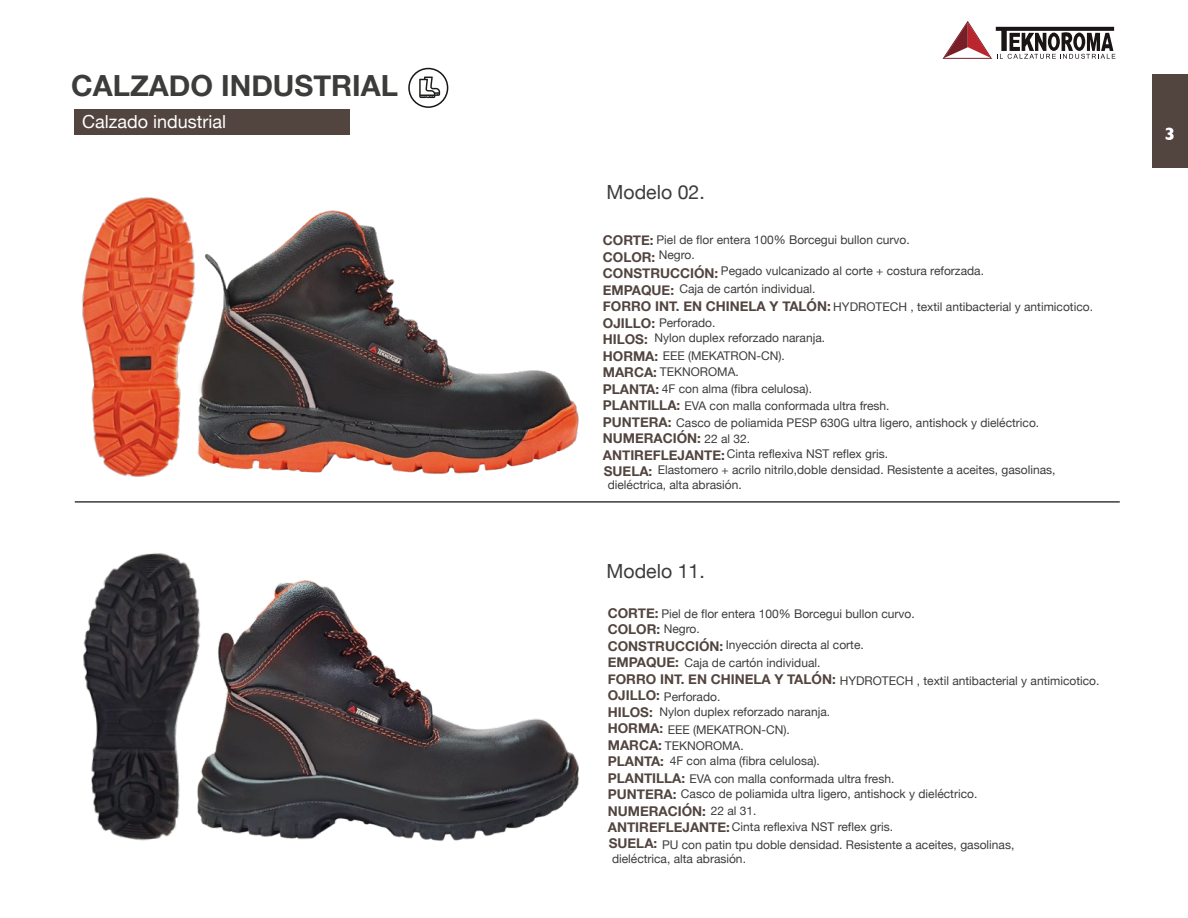
<style>
.page{position:relative;width:1188px;height:918px;background:#fff}
.page>*{position:absolute;margin:0;border:0;box-sizing:border-box;transform-origin:0 0}
.t1{font:700 29.1px "Helvetica Neue";color:#3c3c3b}
.t2{font:19.5px "Helvetica Neue";color:#3c3c3b}
.t3{font:18px "Helvetica Neue";color:#fff}
.t4{font:700 18px "Gill Sans";color:#fff}
.t5{font:700 13.5px/16.5px "Helvetica Neue";color:#52443f}
.t6{font:12px/17.5px "Helvetica Neue";color:#3c3c3b}
</style>
<div class="page">
<img style="left:74px;top:197px;width:93px;height:306px">
<img style="left:167px;top:202px;width:412px;height:272px">
<img style="left:83px;top:553px;width:108px;height:288px">
<img style="left:177px;top:573px;width:402px;height:268px">
<hr style="left:75px;top:501px;width:1045px;height:2px;background:#3c3c3b">
<svg style="left:943px;top:21px;width:172px;height:38px"></svg>
<div style="left:1152px;top:74px;width:36px;height:94px;background:#52443f"></div>
<div style="left:74px;top:109px;width:276px;height:26px;background:#52443f"></div>
<div style="left:408px;top:68px;width:40px;height:40px;border:2px solid #1a1413;border-radius:50%"></div>
<svg style="left:419px;top:77px;width:21px;height:21px"></svg>
<h1 class="t1" style="left:71px;top:63px;width:328px">CALZADO INDUSTRIAL</h1>
<h3 class="t3" style="left:82px;top:109px;width:145px">Calzado industrial</h3>
<h2 class="t2" style="left:607px;top:178px;width:100px">Modelo 02.</h2>
<p class="t6" style="left:656px;top:231px;width:255px">Piel de flor entera 100% Borcegui bullon curvo.</p>
<p class="t6" style="left:721px;top:262px;width:265px">Pegado vulcanizado al corte + costura reforzada.</p>
<p class="t5" style="left:603px;top:232px;width:230px">CORTE:<br>COLOR:<br>CONSTRUCCIÓN:<br>EMPAQUE:<br>FORRO INT. EN CHINELA Y TALÓN:<br>OJILLO:<br>HILOS:<br>HORMA:<br>MARCA:<br>PLANTA:<br>PLANTILLA:<br>PUNTERA:<br>NUMERACIÓN:<br>ANTIREFLEJANTE:</p>
<p class="t6" style="left:659px;top:246px;width:37px">Negro.</p>
<p class="t6" style="left:679px;top:281px;width:138px">Caja de cartón individual.</p>
<p class="t6" style="left:833px;top:298px;width:261px">HYDROTECH , textil antibacterial y antimicotico.</p>
<p class="t6" style="left:659px;top:314px;width:58px">Perforado.</p>
<p class="t6" style="left:663px;top:330px;width:164px;text-indent:-8px">Nylon duplex reforzado naranja.<br>EEE (MEKATRON-CN).</p>
<p class="t6" style="left:662px;top:380px;width:152px">4F con alma (fibra celulosa).</p>
<p class="t6" style="left:676px;top:415px;width:364px">Casco de poliamida PESP 630G ultra ligero, antishock y dieléctrico.</p>
<p class="t6" style="left:727px;top:446px;width:163px">Cinta reflexiva NST reflex gris.</p>
<p class="t6" style="left:660px;top:364px;width:80px">TEKNOROMA.</p>
<p class="t6" style="left:684px;top:398px;width:207px">EVA con malla conformada ultra fresh.</p>
<p class="t6" style="left:704px;top:430px;width:47px">22 al 32.</p>
<p class="t6" style="left:608px;top:463px;width:449px;line-height:14.4px;text-indent:50px">Elastomero + acrilo nitrilo,doble densidad. Resistente a aceites, gasolinas, dieléctrica, alta abrasión.</p>
<p class="t5" style="left:604px;top:463px;width:50px">SUELA:</p>
<h2 class="t2" style="left:607px;top:557px;width:100px">Modelo 11.</h2>
<p class="t5" style="left:608px;top:605px;width:230px">CORTE:<br>COLOR:<br>CONSTRUCCIÓN:<br>EMPAQUE:<br>FORRO INT. EN CHINELA Y TALÓN:<br>OJILLO:<br>HILOS:<br>HORMA:<br>MARCA:<br>PLANTA:<br>PLANTILLA:<br>PUNTERA:<br>NUMERACIÓN:<br>ANTIREFLEJANTE:</p>
<p class="t6" style="left:661px;top:606px;width:255px">Piel de flor entera 100% Borcegui bullon curvo.</p>
<p class="t6" style="left:726px;top:637px;width:140px">Inyección directa al corte.</p>
<p class="t6" style="left:664px;top:621px;width:37px">Negro.</p>
<p class="t6" style="left:684px;top:655px;width:138px">Caja de cartón individual.</p>
<p class="t6" style="left:840px;top:673px;width:261px">HYDROTECH , textil antibacterial y antimicotico.</p>
<p class="t6" style="left:664px;top:688px;width:58px">Perforado.</p>
<p class="t6" style="left:668px;top:704px;width:164px;text-indent:-8px">Nylon duplex reforzado naranja.<br>EEE (MEKATRON-CN).</p>
<p class="t6" style="left:670px;top:753px;width:152px">4F con alma (fibra celulosa).</p>
<p class="t6" style="left:681px;top:786px;width:298px">Casco de poliamida ultra ligero, antishock y dieléctrico.</p>
<p class="t6" style="left:732px;top:819px;width:163px">Cinta reflexiva NST reflex gris.</p>
<p class="t6" style="left:665px;top:738px;width:80px">TEKNOROMA.</p>
<p class="t6" style="left:689px;top:771px;width:207px">EVA con malla conformada ultra fresh.</p>
<p class="t6" style="left:711px;top:803px;width:47px">22 al 31.</p>
<p class="t6" style="left:612px;top:838px;width:404px;line-height:14.4px;text-indent:50px">PU con patin tpu doble densidad. Resistente a aceites, gasolinas, dieléctrica, alta abrasión.</p>
<p class="t5" style="left:609px;top:836px;width:50px">SUELA:</p>
<h3 class="t4" style="left:1165px;top:120px;width:12px">3</h3>
</div>
